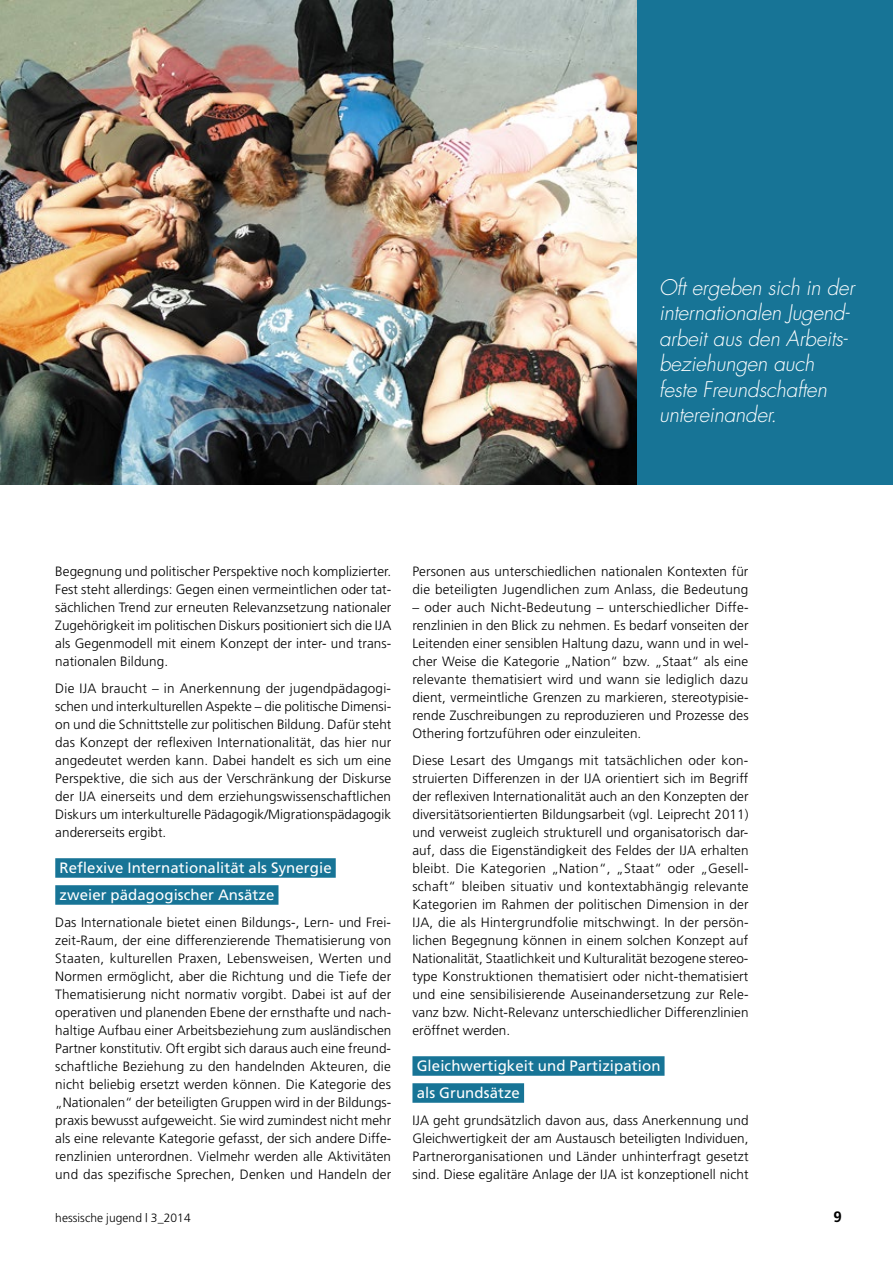
<style>
.page{position:relative;width:893px;height:1263px;background:#fff}
.page>*{position:absolute;margin:0;border:0;box-sizing:border-box;transform-origin:0 0}
.t1{font:italic 300 21px/25.5px "Futura";letter-spacing:-.01em;color:#fff}
.t2{font:15px/27px "Frutiger";letter-spacing:.005em;color:#fff}
.t3{font:700 15px "Frutiger";color:#000}
.t4{font:300 13.5px/18px "Frutiger";letter-spacing:.005em;color:#000;text-align:justify}
.t5{font:300 12px "Frutiger";letter-spacing:.005em;color:#000}
</style>
<div class="page">
<div style="left:0;top:0;width:893px;height:485px;background:#177496"></div>
<div style="left:55px;top:858px;width:281px;height:20px;background:#177496"></div>
<div style="left:55px;top:885px;width:223px;height:20px;background:#177496"></div>
<div style="left:412px;top:1056px;width:253px;height:20px;background:#177496"></div>
<div style="left:412px;top:1083px;width:112px;height:20px;background:#177496"></div>
<img style="left:0;top:0;width:636px;height:485px">
<h1 class="t1" style="left:659px;top:275px;width:197px">Oft ergeben sich in der internationalen Jugend&shy;arbeit aus den Arbeits&shy;beziehungen auch feste Freundschaften untereinander.</h1>
<p class="t4" style="left:55px;top:562px;width:338px">Begegnung und politischer Perspektive noch komplizierter.<br>Fest steht allerdings: Gegen einen vermeintlichen oder tat&shy;sächlichen Trend zur erneuten Relevanzsetzung nationaler Zugehörigkeit im politischen Diskurs positioniert sich die IJA als Gegenmodell mit einem Konzept der inter- und trans&shy;nationalen Bildung.</p>
<p class="t4" style="left:55px;top:679px;width:338px">Die IJA braucht – in Anerkennung der jugendpädagogi&shy;schen und interkulturellen Aspekte – die politische Dimensi&shy;on und die Schnittstelle zur politischen Bildung. Dafür steht das Konzept der reflexiven Internationalität, das hier nur angedeutet werden kann. Dabei handelt es sich um eine Perspektive, die sich aus der Verschränkung der Diskurse der IJA einerseits und dem erziehungswissenschaftlichen Diskurs um interkulturelle Pädagogik/Migrationspädagogik andererseits ergibt.</p>
<p class="t2" style="left:60px;top:854px;width:274px">Reflexive Internationalität als Synergie zweier pädagogischer Ansätze</p>
<p class="t4" style="left:55px;top:913px;width:338px">Das Internationale bietet einen Bildungs-, Lern- und Frei&shy;zeit-Raum, der eine differenzierende Thematisierung von Staaten, kulturellen Praxen, Lebensweisen, Werten und Normen ermöglicht, aber die Richtung und die Tiefe der Thematisierung nicht normativ vorgibt. Dabei ist auf der operativen und planenden Ebene der ernsthafte und nach&shy;haltige Aufbau einer Arbeitsbeziehung zum ausländischen Partner konstitutiv. Oft ergibt sich daraus auch eine freund&shy;schaftliche Beziehung zu den handelnden Akteuren, die nicht beliebig ersetzt werden können. Die Kategorie des „Nationalen“ der beteiligten Gruppen wird in der Bildungs&shy;praxis bewusst aufgeweicht. Sie wird zumindest nicht mehr als eine relevante Kategorie gefasst, der sich andere Diffe&shy;renzlinien unterordnen. Vielmehr werden alle Aktivitäten und das spezifische Sprechen, Denken und Handeln der</p>
<p class="t5" style="left:55px;top:1211px;width:137px">hessische jugend | 3_2014</p>
<p class="t4" style="left:412px;top:562px;width:337px">Personen aus unterschiedlichen nationalen Kontexten für die beteiligten Jugendlichen zum Anlass, die Bedeutung</p>
<p class="t4" style="left:412px;top:598px;width:338px">– oder auch Nicht-Bedeutung – unterschiedlicher Diffe&shy;renzlinien in den Blick zu nehmen. Es bedarf vonseiten der Leitenden einer sensiblen Haltung dazu, wann und in wel&shy;cher Weise die Kategorie „Nation“ bzw. „Staat“ als eine relevante thematisiert wird und wann sie lediglich dazu dient, vermeintliche Grenzen zu markieren, stereotypisie&shy;rende Zuschreibungen zu reproduzieren und Prozesse des Othering fortzuführen oder einzuleiten.</p>
<p class="t4" style="left:412px;top:751px;width:338px">Diese Lesart des Umgangs mit tatsächlichen oder kon&shy;struierten Differenzen in der IJA orientiert sich im Begriff der reflexiven Internationalität auch an den Konzepten der diversitätsorientierten Bildungsarbeit (vgl. Leiprecht 2011) und verweist zugleich strukturell und organisatorisch dar&shy;auf, dass die Eigenständigkeit des Feldes der IJA erhalten bleibt. Die Kategorien „Nation“, „Staat“ oder „Gesell&shy;schaft“ bleiben situativ und kontextabhängig relevante Kategorien im Rahmen der politischen Dimension in der IJA, die als Hintergrundfolie mitschwingt. In der persön&shy;lichen Begegnung können in einem solchen Konzept auf Nationalität, Staatlichkeit und Kulturalität bezogene stereo&shy;type Konstruktionen thematisiert oder nicht-thematisiert und eine sensibilisierende Auseinandersetzung zur Rele&shy;vanz bzw. Nicht-Relevanz unterschiedlicher Differenzlinien eröffnet werden.</p>
<p class="t2" style="left:417px;top:1052px;width:245px">Gleichwertigkeit und Partizipation als Grundsätze</p>
<p class="t4" style="left:412px;top:1111px;width:338px">IJA geht grundsätzlich davon aus, dass Anerkennung und Gleichwertigkeit der am Austausch beteiligten Individuen, Partnerorganisationen und Länder unhinterfragt gesetzt sind. Diese egalitäre Anlage der IJA ist konzeptionell nicht</p>
<p class="t3" style="left:834px;top:1207px;width:10px">9</p>
</div>
